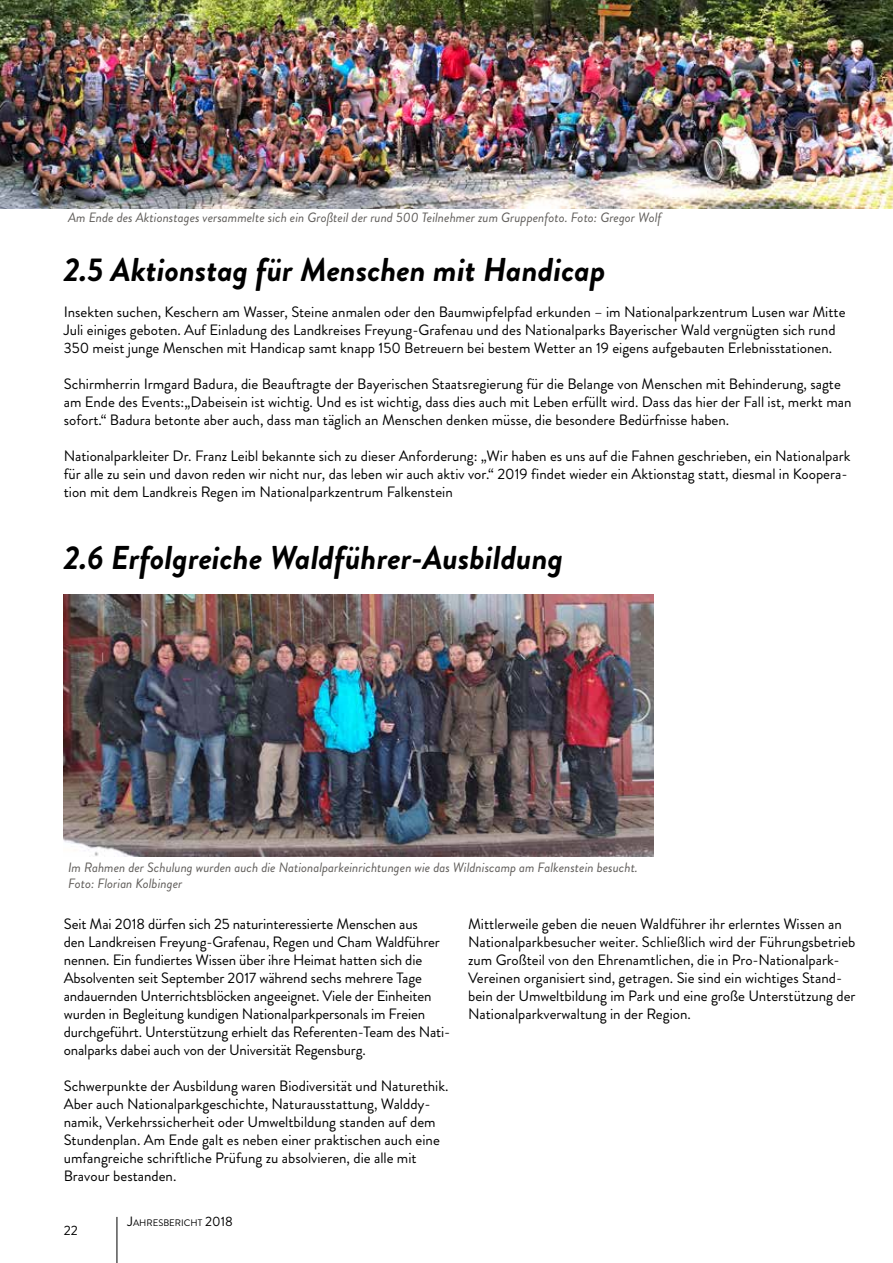
<style>
.page{position:relative;width:893px;height:1263px;background:#fff}
.page>*{position:absolute;margin:0;border:0;box-sizing:border-box;transform-origin:0 0}
.t1{font:italic 700 33px "Brandon Grotesque";color:#000}
.t2{font:15px/18px "Brandon Grotesque";color:#000}
.t3{font:italic 13.5px "Brandon Grotesque";color:#605d5a}
.t4{font:13.5px "Brandon Grotesque";color:#000}
.t5{font:9.45px "Brandon Grotesque";color:#000}
.s1{font-size:13.5px}
</style>
<div class="page">
<img style="left:0;top:0;width:893px;height:209px">
<hr style="left:117px;top:1217px;width:1px;height:46px;background:#000">
<img style="left:64px;top:594px;width:589px;height:263px">
<p class="t3" style="left:68px;top:208px;width:595px">Am Ende des Aktionstages versammelte sich ein Großteil der rund 500 Teilnehmer zum Gruppenfoto. Foto: Gregor Wolf</p>
<h2 class="t1" style="left:64px;top:246px;width:543px">2.5 Aktionstag für Menschen mit Handicap</h2>
<p class="t2" style="left:64px;top:303px;width:783px">Insekten suchen, Keschern am Wasser, Steine anmalen oder den Baumwipfelpfad erkunden – im Nationalparkzentrum Lusen war Mitte<br>Juli einiges geboten. Auf Einladung des Landkreises Freyung-Grafenau und des Nationalparks Bayerischer Wald vergnügten sich rund<br>350 meist junge Menschen mit Handicap samt knapp 150 Betreuern bei bestem Wetter an 19 eigens aufgebauten Erlebnisstationen.</p>
<p class="t2" style="left:64px;top:375px;width:789px">Schirmherrin Irmgard Badura, die Beauftragte der Bayerischen Staatsregierung für die Belange von Menschen mit Behinderung, sagte am Ende des Events:„Dabeisein ist wichtig. Und es ist wichtig, dass dies auch mit Leben erfüllt wird. Dass das hier der Fall ist, merkt man sofort.“ Badura betonte aber auch, dass man täglich an Menschen denken müsse, die besondere Bedürfnisse haben.</p>
<p class="t2" style="left:64px;top:447px;width:788px">Nationalparkleiter Dr. Franz Leibl bekannte sich zu dieser Anforderung: „Wir haben es uns auf die Fahnen geschrieben, ein Nationalpark für alle zu sein und davon reden wir nicht nur, das leben wir auch aktiv vor.“ 2019 findet wieder ein Aktionstag statt, diesmal in Koopera&shy;tion mit dem Landkreis Regen im Nationalparkzentrum Falkenstein</p>
<h2 class="t1" style="left:64px;top:534px;width:501px">2.6 Erfolgreiche Waldführer-Ausbildung</h2>
<p class="t3" style="left:68px;top:858px;width:571px">Im Rahmen der Schulung wurden auch die Nationalparkeinrichtungen wie das Wildniscamp am Falkenstein besucht.</p>
<p class="t3" style="left:68px;top:874px;width:116px">Foto: Florian Kolbinger</p>
<p class="t2" style="left:64px;top:915px;width:388px">Seit Mai 2018 dürfen sich 25 naturinteressierte Menschen aus<br>den Landkreisen Freyung-Grafenau, Regen und Cham Waldführer nennen. Ein fundiertes Wissen über ihre Heimat hatten sich die Absolventen seit September 2017 während sechs mehrere Tage andauernden Unterrichtsblöcken angeeignet. Viele der Einheiten wurden in Begleitung kundigen Nationalparkpersonals im Freien durchgeführt. Unterstützung erhielt das Referenten-Team des Nati&shy;onalparks dabei auch von der Universität Regensburg.</p>
<p class="t2" style="left:64px;top:1077px;width:386px">Schwerpunkte der Ausbildung waren Biodiversität und Naturethik.<br>Aber auch Nationalparkgeschichte, Naturausstattung, Walddy&shy;namik, Verkehrssicherheit oder Umweltbildung standen auf dem Stundenplan. Am Ende galt es neben einer praktischen auch eine umfangreiche schriftliche Prüfung zu absolvieren, die alle mit Bravour bestanden.</p>
<p class="t2" style="left:468px;top:915px;width:389px">Mittlerweile geben die neuen Waldführer ihr erlerntes Wissen an Nationalparkbesucher weiter. Schließlich wird der Führungsbetrieb zum Großteil von den Ehrenamtlichen, die in Pro-Nationalpark-Vereinen organisiert sind, getragen. Sie sind ein wichtiges Stand&shy;bein der Umweltbildung im Park und eine große Unterstützung der Nationalparkverwaltung in der Region.</p>
<p class="t4" style="left:64px;top:1221px;width:16px">22</p>
<p class="t5" style="left:128px;top:1216px;width:107px"><span class="s1">J</span>AHRESBERICHT <span class="s1">2018</span></p>
</div>
